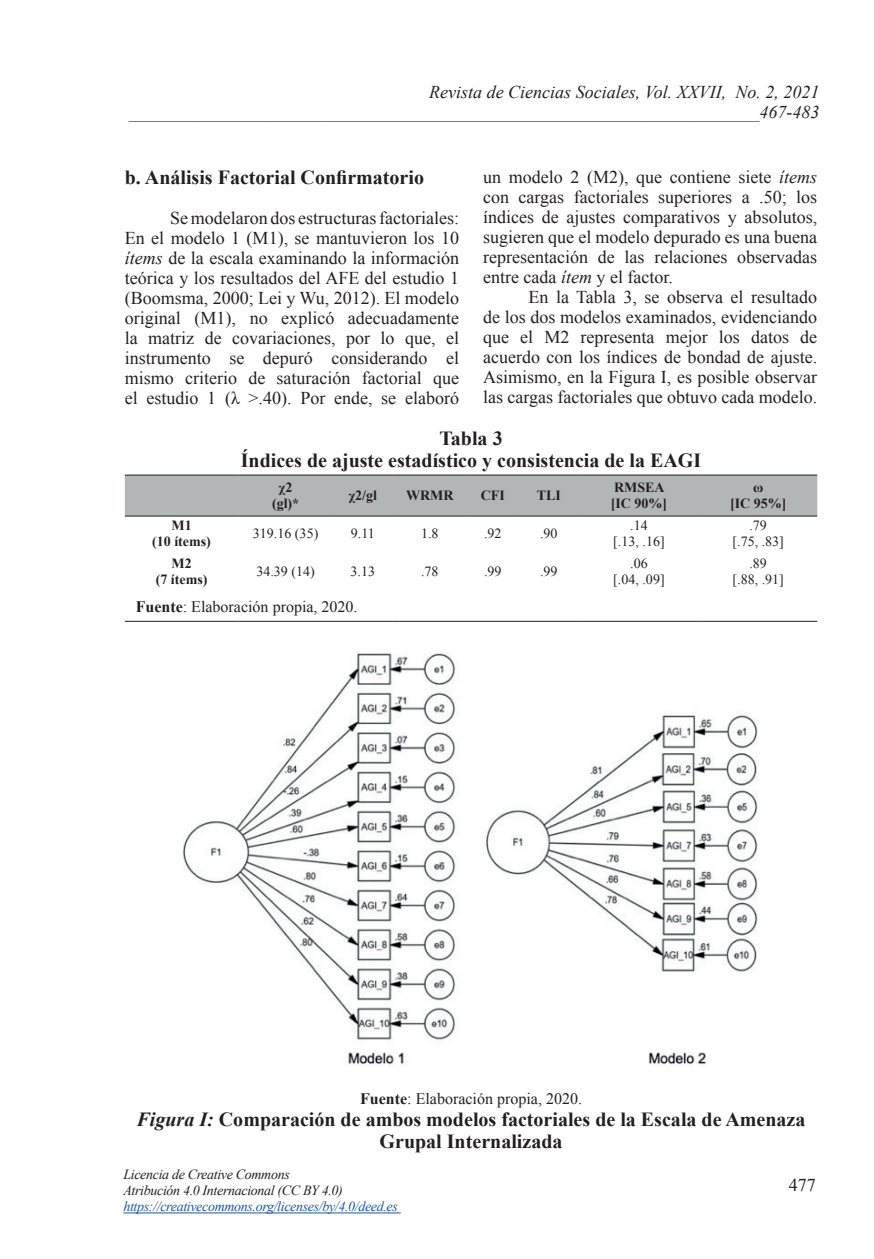
<style>
.page{position:relative;width:874px;height:1259px;background:#fff}
.page>*{position:absolute;margin:0;border:0;box-sizing:border-box;transform-origin:0 0}
.t1{font:700 20px/22px "Times New Roman";color:#231f20;text-align:center}
.t2{font:18px/20px "Times New Roman";color:#231f20;text-align:justify}
.t3{font:italic 18px/20px "Times New Roman";color:#231f20;text-align:right}
.t4{font:16px "Times New Roman";color:#231f20}
.t5{font:14px/16px "Times New Roman";color:#231f20;text-align:center}
.t6{font:700 14px/16px "Times New Roman";color:#231f20;text-align:center}
.t7{font:italic 14px/16px "Times New Roman";letter-spacing:-.025em;color:#231f20}
.t8{font:italic 14px "Times New Roman";letter-spacing:-.025em;color:#1e56a6}
.s1{font-style:italic}
.s2{font-weight:700}
</style>
<div class="page">
<hr style="left:123px;top:1212px;width:277px;height:1px;background:#1e56a6">
<div style="left:125px;top:475px;width:691px;height:40px;background:#b3b6b6"></div>
<hr style="left:125px;top:474px;width:113px;height:1px;background:#231f20">
<hr style="left:238px;top:474px;width:95px;height:1px;background:#231f20">
<hr style="left:333px;top:474px;width:59px;height:1px;background:#231f20">
<hr style="left:392px;top:474px;width:74px;height:1px;background:#231f20">
<hr style="left:466px;top:474px;width:52px;height:1px;background:#231f20">
<hr style="left:518px;top:474px;width:60px;height:1px;background:#231f20">
<hr style="left:578px;top:474px;width:120px;height:1px;background:#231f20">
<hr style="left:698px;top:474px;width:118px;height:1px;background:#231f20">
<hr style="left:125px;top:515px;width:113px;height:1px;background:#231f20">
<hr style="left:238px;top:515px;width:95px;height:1px;background:#231f20">
<hr style="left:333px;top:515px;width:59px;height:1px;background:#231f20">
<hr style="left:392px;top:515px;width:74px;height:1px;background:#231f20">
<hr style="left:466px;top:515px;width:52px;height:1px;background:#231f20">
<hr style="left:518px;top:515px;width:60px;height:1px;background:#231f20">
<hr style="left:578px;top:515px;width:120px;height:1px;background:#231f20">
<hr style="left:698px;top:515px;width:118px;height:1px;background:#231f20">
<hr style="left:125px;top:621px;width:113px;height:1px;background:#231f20">
<hr style="left:238px;top:621px;width:95px;height:1px;background:#231f20">
<hr style="left:333px;top:621px;width:59px;height:1px;background:#231f20">
<hr style="left:392px;top:621px;width:74px;height:1px;background:#231f20">
<hr style="left:466px;top:621px;width:52px;height:1px;background:#231f20">
<hr style="left:518px;top:621px;width:60px;height:1px;background:#231f20">
<hr style="left:578px;top:621px;width:120px;height:1px;background:#231f20">
<hr style="left:698px;top:621px;width:118px;height:1px;background:#231f20">
<img style="left:182px;top:653px;width:576px;height:413px">
<p class="t3" style="left:129px;top:81px;width:691px">Revista de Ciencias Sociales, Vol. XXVII, No. 2, 2021 ______________________________________________________________________467-483</p>
<p class="t1" style="left:125px;top:165px;width:300px">b. Análisis Factorial Confirmatorio</p>
<p class="t2" style="left:125px;top:207px;width:335px;text-indent:45px">Se modelaron dos estructuras factoriales:<br>En el modelo 1 (M1), se mantuvieron los 10 <span class="s1">ítems</span> de la escala examinando la información teórica y los resultados del AFE del estudio 1 (Boomsma, 2000; Lei y Wu, 2012). El modelo original (M1), no explicó adecuadamente la matriz de covariaciones, por lo que, el instrumento se depuró considerando el mismo criterio de saturación factorial que el estudio 1 (λ &gt;.40). Por ende, se elaboró</p>
<p class="t2" style="left:483px;top:166px;width:335px">un modelo 2 (M2), que contiene siete <span class="s1">ítems </span>con cargas factoriales superiores a .50; los índices de ajustes comparativos y absolutos, sugieren que el modelo depurado es una buena representación de las relaciones observadas entre cada <span class="s1">ítem</span> y el factor.</p>
<p class="t2" style="left:483px;top:286px;width:335px;text-indent:45px">En la Tabla 3, se observa el resultado de los dos modelos examinados, evidenciando que el M2 representa mejor los datos de acuerdo con los índices de bondad de ajuste.<br>Asimismo, en la Figura I, es posible observar las cargas factoriales que obtuvo cada modelo.</p>
<p class="t1" style="left:241px;top:426px;width:462px">Tabla 3<br>Índices de ajuste estadístico y consistencia de la EAGI</p>
<p class="t6" style="left:272px;top:479px;width:29px">χ2 (gl)*</p>
<p class="t6" style="left:348px;top:487px;width:30px">χ2/gl</p>
<p class="t6" style="left:406px;top:487px;width:49px">WRMR</p>
<p class="t6" style="left:480px;top:487px;width:26px">CFI</p>
<p class="t6" style="left:536px;top:487px;width:26px">TLI</p>
<p class="t6" style="left:610px;top:479px;width:58px;text-align:left">RMSEA [IC 90%]</p>
<p class="t6" style="left:729px;top:479px;width:58px">ω<br>[IC 95%]</p>
<p class="t6" style="left:152px;top:517px;width:60px">M1<br>(10 ítems)</p>
<p class="t5" style="left:253px;top:525px;width:67px">319.16 (35)</p>
<p class="t5" style="left:350px;top:525px;width:25px">9.11</p>
<p class="t5" style="left:421px;top:525px;width:19px">1.8</p>
<p class="t5" style="left:484px;top:525px;width:19px">.92</p>
<p class="t5" style="left:540px;top:525px;width:19px">.90</p>
<p class="t5" style="left:613px;top:517px;width:53px">.14<br>[.13, .16]</p>
<p class="t5" style="left:732px;top:517px;width:53px">.79<br>[.75, .83]</p>
<p class="t6" style="left:156px;top:555px;width:53px">M2<br>(7 ítems)</p>
<p class="t5" style="left:256px;top:563px;width:60px">34.39 (14)</p>
<p class="t5" style="left:350px;top:563px;width:26px">3.13</p>
<p class="t5" style="left:421px;top:563px;width:19px">.78</p>
<p class="t5" style="left:484px;top:563px;width:19px">.99</p>
<p class="t5" style="left:540px;top:563px;width:19px">.99</p>
<p class="t5" style="left:613px;top:555px;width:53px">.06<br>[.04, .09]</p>
<p class="t5" style="left:732px;top:555px;width:53px">.89<br>[.88, .91]</p>
<p class="t4" style="left:136px;top:596px;width:223px"><span class="s2">Fuente</span>: Elaboración propia, 2020.</p>
<p class="t4" style="left:360px;top:1087px;width:223px"><span class="s2">Fuente</span>: Elaboración propia, 2020.</p>
<p class="t1" style="left:136px;top:1107px;width:670px"><span class="s1">Figura I:</span> Comparación de ambos modelos factoriales de la Escala de Amenaza<br>Grupal Internalizada</p>
<p class="t7" style="left:123px;top:1166px;width:221px">Licencia de Creative Commons<br>Atribución 4.0 Internacional (CC BY 4.0)</p>
<p class="t8" style="left:123px;top:1197px;width:276px">https://creativecommons.org/licenses/by/4.0/deed.es</p>
<p class="t2" style="left:788px;top:1175px;width:28px">477</p>
</div>
